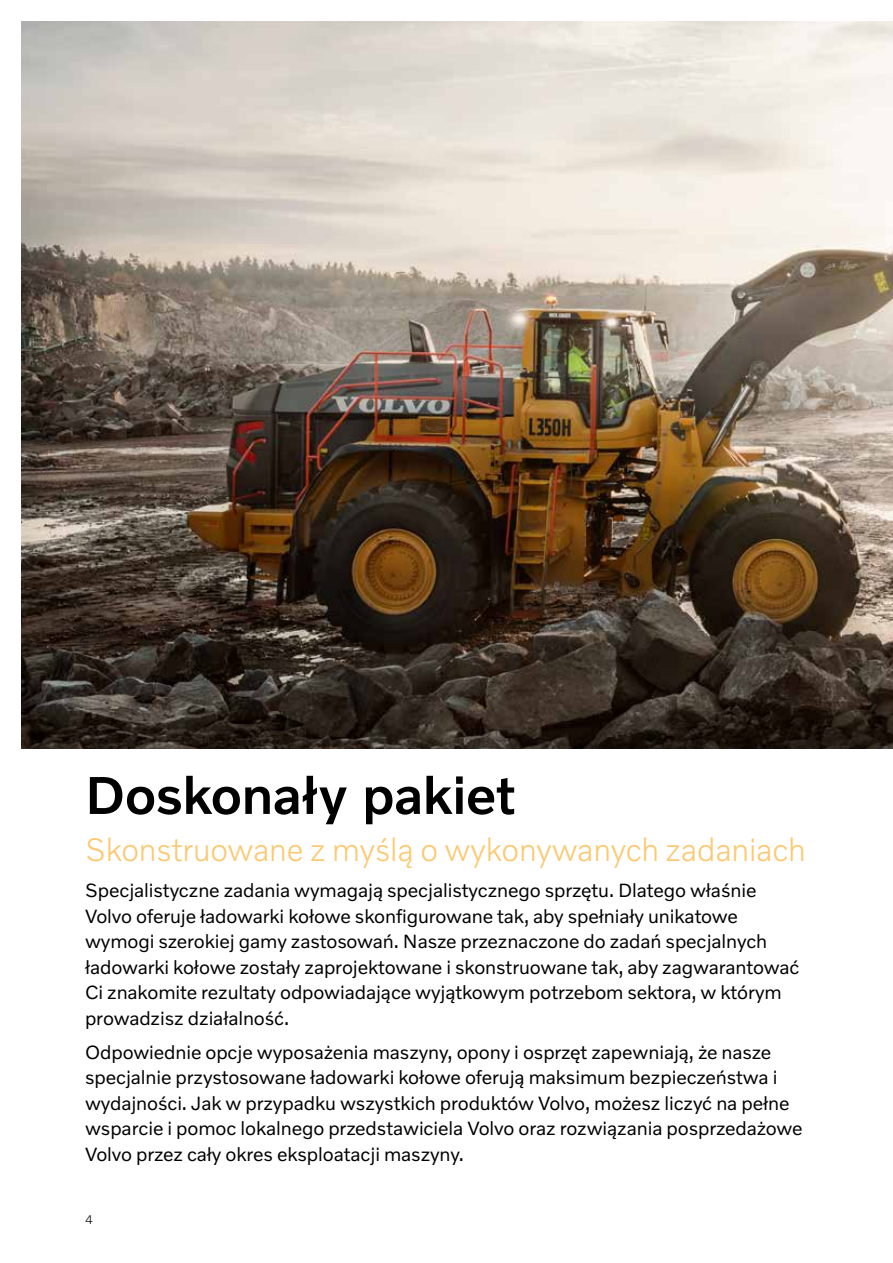
<style>
.page{position:relative;width:893px;height:1263px;background:#fff}
.page>*{position:absolute;margin:0;border:0;box-sizing:border-box;transform-origin:0 0}
.t1{font:500 54px "Volvo Novum";letter-spacing:-.01em;color:#000}
.t2{font:300 33px "Volvo Novum";letter-spacing:-.005em;color:#fcc870}
.t3{font:19.5px/25.5px "Volvo Novum";letter-spacing:-.005em;color:#000}
.t4{font:300 12.75px "Volvo Novum";color:#000}
</style>
<div class="page">
<img style="left:21px;top:21px;width:872px;height:727px">
<h1 class="t1" style="left:85px;top:761px;width:432px">Doskonały pakiet</h1>
<h2 class="t2" style="left:85px;top:828px;width:722px">Skonstruowane z myślą o wykonywanych zadaniach</h2>
<p class="t3" style="left:85px;top:877px;width:716px">Specjalistyczne zadania wymagają specjalistycznego sprzętu. Dlatego właśnie Volvo oferuje ładowarki kołowe skonfigurowane tak, aby spełniały unikatowe wymogi szerokiej gamy zastosowań. Nasze przeznaczone do zadań specjalnych ładowarki kołowe zostały zaprojektowane i skonstruowane tak, aby zagwarantować Ci znakomite rezultaty odpowiadające wyjątkowym potrzebom sektora, w którym prowadzisz działalność.</p>
<p class="t3" style="left:85px;top:1039px;width:719px">Odpowiednie opcje wyposażenia maszyny, opony i osprzęt zapewniają, że nasze specjalnie przystosowane ładowarki kołowe oferują maksimum bezpieczeństwa i wydajności. Jak w przypadku wszystkich produktów Volvo, możesz liczyć na pełne wsparcie i pomoc lokalnego przedstawiciela Volvo oraz rozwiązania posprzedażowe Volvo przez cały okres eksploatacji maszyny.</p>
<p class="t4" style="left:85px;top:1211px;width:10px">4</p>
</div>
